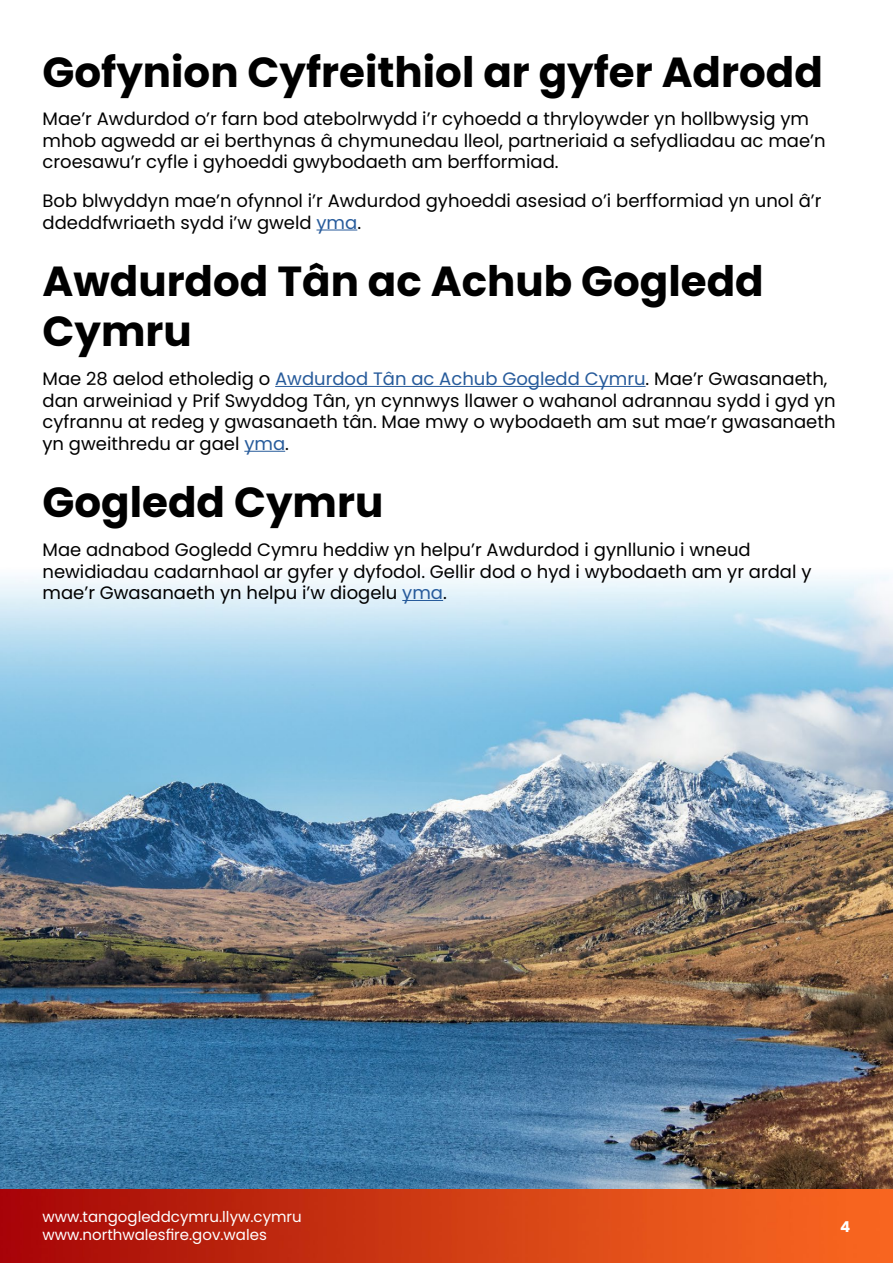
<style>
.page{position:relative;width:893px;height:1263px;background:#fff}
.page>*{position:absolute;margin:0;border:0;box-sizing:border-box;transform-origin:0 0}
.t1{font:700 42px/50.4px "Poppins";color:#000}
.t2{font:18px/21.6px "Poppins";color:#000}
.t3{font:15px/18px "Poppins";color:#fff}
.t4{font:700 15px "Poppins";color:#fff}
.s1{color:#275b9b}
</style>
<div class="page">
<img style="left:0;top:575px;width:893px;height:688px">
<hr style="left:316px;top:230px;width:41px;height:1px;background:#275b9b">
<hr style="left:275px;top:386px;width:371px;height:1px;background:#275b9b">
<hr style="left:244px;top:451px;width:41px;height:1px;background:#275b9b">
<hr style="left:402px;top:600px;width:41px;height:1px;background:#275b9b">
<h1 class="t1" style="left:43px;top:47px;width:782px">Gofynion Cyfreithiol ar gyfer Adrodd</h1>
<p class="t2" style="left:43px;top:108px;width:785px">Mae’r Awdurdod o’r farn bod atebolrwydd i’r cyhoedd a thryloywder yn hollbwysig ym mhob agwedd ar ei berthynas â chymunedau lleol, partneriaid a sefydliadau ac mae’n croesawu’r cyfle i gyhoeddi gwybodaeth am berfformiad.</p>
<p class="t2" style="left:43px;top:190px;width:780px">Bob blwyddyn mae’n ofynnol i’r Awdurdod gyhoeddi asesiad o’i berfformiad yn unol â’r ddeddfwriaeth sydd i’w gweld <span class="s1">yma</span>.</p>
<h1 class="t1" style="left:43px;top:256px;width:723px">Awdurdod Tân ac Achub Gogledd<br>Cymru</h1>
<p class="t2" style="left:43px;top:368px;width:795px">Mae 28 aelod etholedig o <span class="s1">Awdurdod Tân ac Achub Gogledd Cymru</span>. Mae’r Gwasanaeth, dan arweiniad y Prif Swyddog Tân, yn cynnwys llawer o wahanol adrannau sydd i gyd yn cyfrannu at redeg y gwasanaeth tân. Mae mwy o wybodaeth am sut mae’r gwasanaeth yn gweithredu ar gael <span class="s1">yma</span>.</p>
<h1 class="t1" style="left:43px;top:478px;width:342px">Gogledd Cymru</h1>
<p class="t2" style="left:43px;top:539px;width:770px">Mae adnabod Gogledd Cymru heddiw yn helpu’r Awdurdod i gynllunio i wneud newidiadau cadarnhaol ar gyfer y dyfodol. Gellir dod o hyd i wybodaeth am yr ardal y mae’r Gwasanaeth yn helpu i’w diogelu <span class="s1">yma</span>.</p>
<p class="t3" style="left:43px;top:1207px;width:261px">www.tangogleddcymru.llyw.cymru www.northwalesfire.gov.wales</p>
<p class="t4" style="left:840px;top:1218px;width:12px">4</p>
</div>
